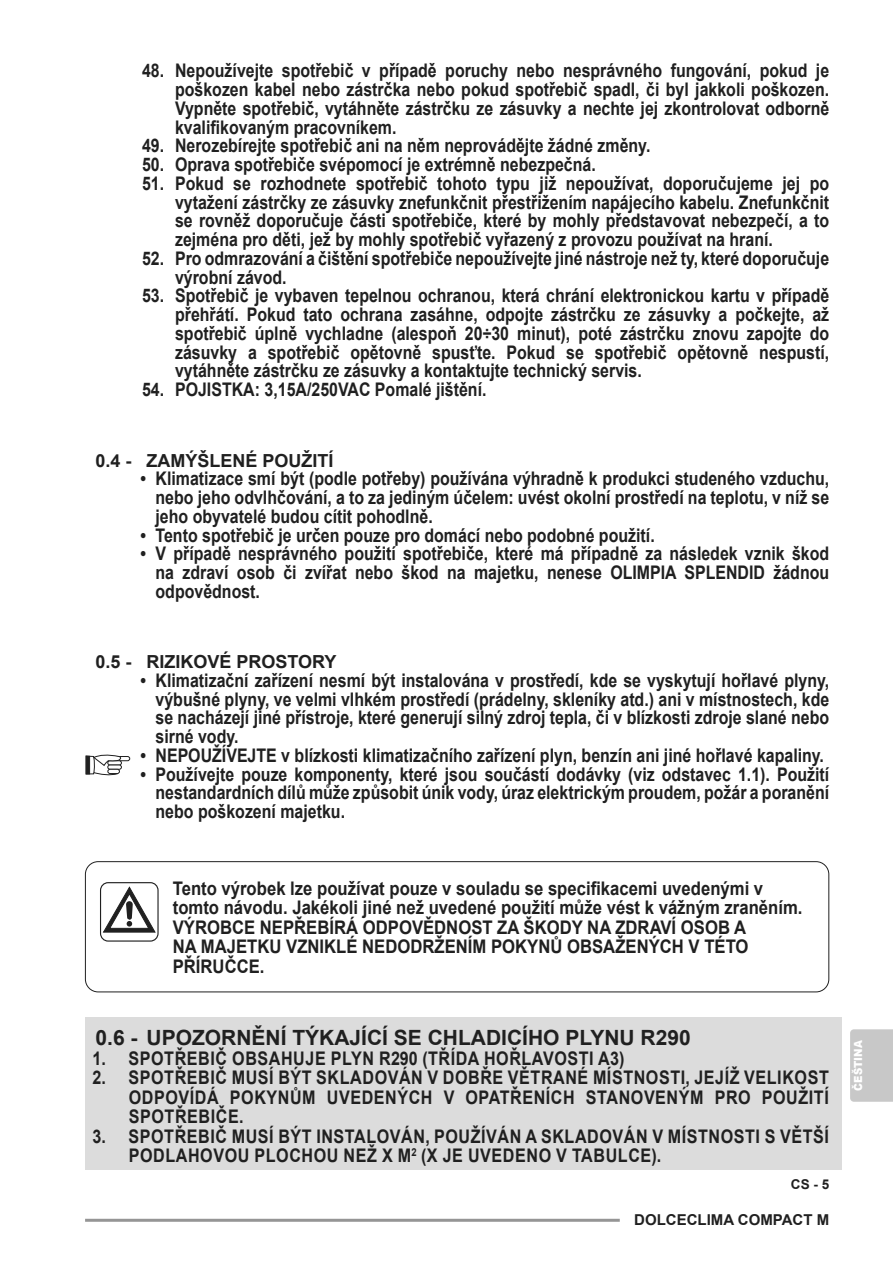
<style>
.page{position:relative;width:893px;height:1263px;background:#fff}
.page>*{position:absolute;margin:0;border:0;box-sizing:border-box;transform-origin:0 0}
.t1{font:700 21px "Arial";color:#202020}
.t2{font:700 18.75px/18.8px "Arial";color:#202020;text-align:justify;scale:.85 1}
.t3{font:700 18.75px/19.5px "Arial";color:#202020;scale:.89 1}
.t4{font:700 18.75px/19.5px "Arial";letter-spacing:.035em;color:#202020;scale:.86 1}
.t5{font:700 18.75px/19.5px "Arial";color:#202020;text-align:justify;scale:.86 1}
.t6{font:700 18px "Arial";color:#202020}
.t7{font:700 15px "Arial";color:#202020}
.t8{font:700 13.5px "Arial";color:#202020}
.t9{font:900 11.25px "Arial";color:#fff;scale:.9 1}
</style>
<div class="page">
<hr style="left:85px;top:1219px;width:535px;height:3px;background:#959595">
<div style="left:85px;top:1017px;width:757px;height:152px;background:#dcdcdc"></div>
<div style="left:850px;top:1029px;width:43px;height:73px;background:#c8c8c8"></div>
<div style="left:110px;top:756px;width:20px;height:5px;border:1px solid #202020;border-radius:2px"></div>
<svg style="left:86px;top:755px;width:37px;height:20px"></svg>
<div style="left:100px;top:882px;width:59px;height:60px;border:1px solid #202020;border-radius:8px"></div>
<svg style="left:103px;top:886px;width:53px;height:47px"></svg>
<div style="left:85px;top:861px;width:744px;height:131px;border:1px solid #202020;border-radius:13px"></div>
<p class="t2" style="left:175px;top:62px;width:771px;text-indent:-33px">48. Nepoužívejte spotřebič v případě poruchy nebo nesprávného fungování, pokud je poškozen kabel nebo zástrčka nebo pokud spotřebič spadl, či byl jakkoli poškozen.<br>Vypněte spotřebič, vytáhněte zástrčku ze zásuvky a nechte jej zkontrolovat odborně kvalifikovaným pracovníkem.</p>
<p class="t2" style="left:142px;top:137px;width:600px">49. Nerozebírejte spotřebič ani na něm neprovádějte žádné změny.</p>
<p class="t2" style="left:142px;top:155px;width:535px">50. Oprava spotřebiče svépomocí je extrémně nebezpečná.</p>
<p class="t2" style="left:175px;top:174px;width:771px;text-indent:-33px">51. Pokud se rozhodnete spotřebič tohoto typu již nepoužívat, doporučujeme jej po vytažení zástrčky ze zásuvky znefunkčnit přestřižením napájecího kabelu. Znefunkčnit se rovněž doporučuje části spotřebiče, které by mohly představovat nebezpečí, a to zejména pro děti, jež by mohly spotřebič vyřazený z provozu používat na hraní.</p>
<p class="t2" style="left:175px;top:249px;width:771px;text-indent:-33px">52. Pro odmrazování a čištění spotřebiče nepoužívejte jiné nástroje než ty, které doporučuje výrobní závod.</p>
<p class="t2" style="left:175px;top:287px;width:771px;text-indent:-33px">53. Spotřebič je vybaven tepelnou ochranou, která chrání elektronickou kartu v případě přehřátí. Pokud tato ochrana zasáhne, odpojte zástrčku ze zásuvky a počkejte, až spotřebič úplně vychladne (alespoň 20÷30 minut), poté zástrčku znovu zapojte do zásuvky a spotřebič opětovně spusťte. Pokud se spotřebič opětovně nespustí, vytáhněte zástrčku ze zásuvky a kontaktujte technický servis.</p>
<p class="t2" style="left:142px;top:380px;width:407px">54. POJISTKA: 3,15A/250VAC Pomalé jištění.</p>
<p class="t6" style="left:96px;top:448px;width:240px">0.4 - ZAMÝŠLENÉ POUŽITÍ</p>
<p class="t2" style="left:156px;top:470px;width:794px;text-indent:-15px">• Klimatizace smí být (podle potřeby) používána výhradně k produkci studeného vzduchu, nebo jeho odvlhčování, a to za jediným účelem: uvést okolní prostředí na teplotu, v níž se jeho obyvatelé budou cítit pohodlně.</p>
<p class="t2" style="left:141px;top:526px;width:606px">• Tento spotřebič je určen pouze pro domácí nebo podobné použití.</p>
<p class="t2" style="left:156px;top:545px;width:794px;text-indent:-15px">• V případě nesprávného použití spotřebiče, které má případně za následek vznik škod na zdraví osob či zvířat nebo škod na majetku, nenese OLIMPIA SPLENDID žádnou odpovědnost.</p>
<p class="t6" style="left:96px;top:649px;width:243px">0.5 - RIZIKOVÉ PROSTORY</p>
<p class="t2" style="left:156px;top:671px;width:794px;text-indent:-15px">• Klimatizační zařízení nesmí být instalována v prostředí, kde se vyskytují hořlavé plyny, výbušné plyny, ve velmi vlhkém prostředí (prádelny, skleníky atd.) ani v místnostech, kde se nacházejí jiné přístroje, které generují silný zdroj tepla, či v blízkosti zdroje slané nebo sirné vody.</p>
<p class="t2" style="left:141px;top:746px;width:805px">• NEPOUŽÍVEJTE v blízkosti klimatizačního zařízení plyn, benzín ani jiné hořlavé kapaliny.</p>
<p class="t2" style="left:156px;top:765px;width:794px;text-indent:-15px">• Používejte pouze komponenty, které jsou součástí dodávky (viz odstavec 1.1). Použití nestandardních dílů může způsobit únik vody, úraz elektrickým proudem, požár a poranění nebo poškození majetku.</p>
<p class="t3" style="left:173px;top:878px;width:709px">Tento výrobek lze používat pouze v souladu se specifikacemi uvedenými v tomto návodu. Jakékoli jiné než uvedené použití může vést k vážným zraněním.<br>VÝROBCE NEPŘEBÍRÁ ODPOVĚDNOST ZA ŠKODY NA ZDRAVÍ OSOB A<br>NA MAJETKU VZNIKLÉ NEDODRŽENÍM POKYNŮ OBSAŽENÝCH V TÉTO PŘÍRUČCE.</p>
<p class="t1" style="left:96px;top:1023px;width:597px">0.6 - UPOZORNĚNÍ TÝKAJÍCÍ SE CHLADICÍHO PLYNU R290</p>
<p class="t4" style="left:93px;top:1049px;width:620px">1. SPOTŘEBIČ OBSAHUJE PLYN R290 (TŘÍDA HOŘLAVOSTI A3)</p>
<p class="t5" style="left:129px;top:1068px;width:815px;text-indent:-36px">2. SPOTŘEBIČ MUSÍ BÝT SKLADOVÁN V DOBŘE VĚTRANÉ MÍSTNOSTI, JEJÍŽ VELIKOST ODPOVÍDÁ POKYNŮM UVEDENÝCH V OPATŘENÍCH STANOVENÝM PRO POUŽITÍ SPOTŘEBIČE.</p>
<p class="t4" style="left:129px;top:1127px;width:815px;text-indent:-36px">3. SPOTŘEBIČ MUSÍ BÝT INSTALOVÁN, POUŽÍVÁN A SKLADOVÁN V MÍSTNOSTI S VĚTŠÍ<br>PODLAHOVOU PLOCHOU NEŽ X M<sup>2</sup> (X JE UVEDENO V TABULCE).</p>
<p class="t8" style="left:791px;top:1179px;width:40px">CS - 5</p>
<p class="t7" style="left:634px;top:1211px;width:196px">DOLCECLIMA COMPACT M</p>
<p class="t9" style="left:850px;top:1090px;width:57px;rotate:-90deg">ČEŠTINA</p>
</div>
